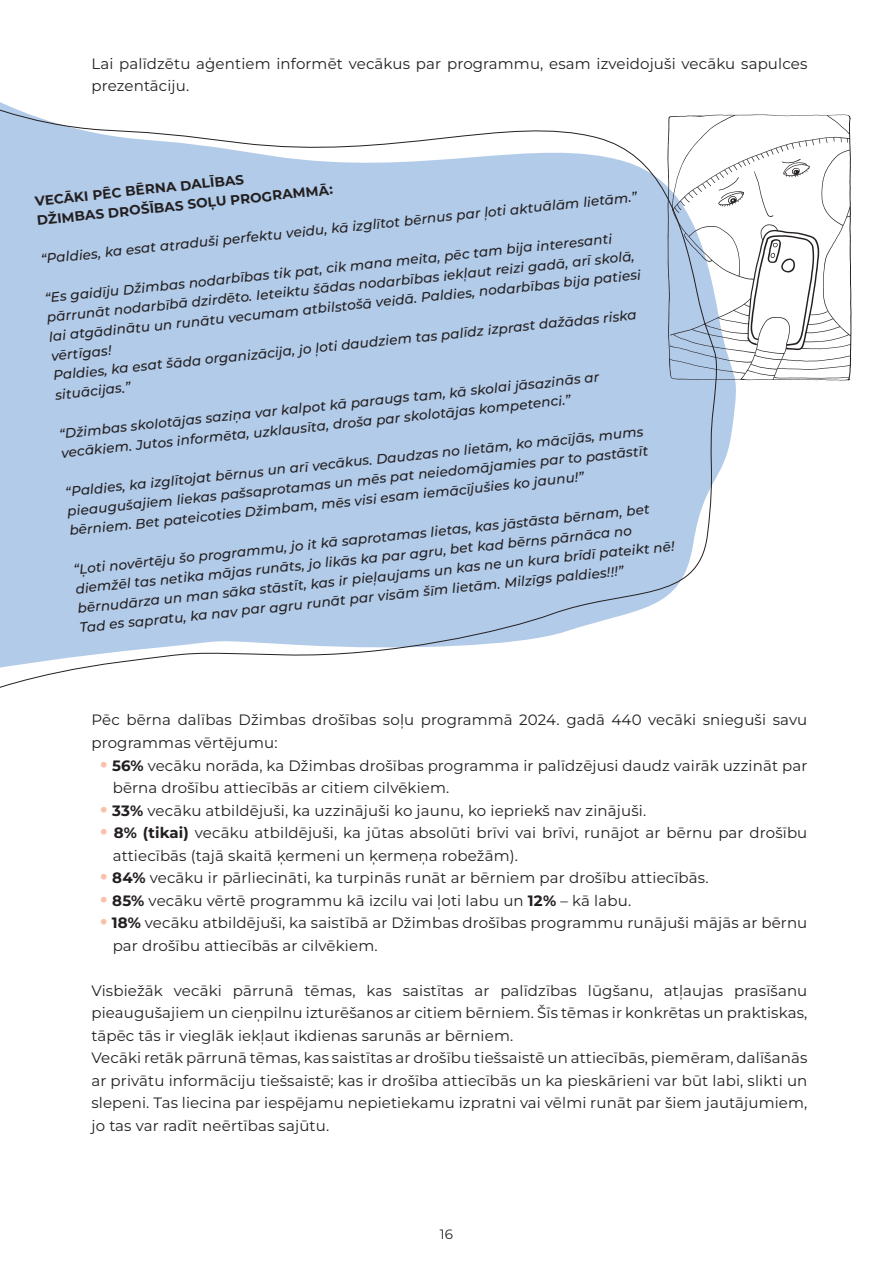
<style>
.page{position:relative;width:893px;height:1263px;background:#fff}
.page>*{position:absolute;margin:0;border:0;box-sizing:border-box;transform-origin:0 0}
.t1{font:15px/22.5px "Montserrat";letter-spacing:.01em;color:#231f20}
.t2{font:italic 500 13.5px/19.5px "Montserrat";color:#231f20}
.t3{font:700 13.5px/19.5px "Montserrat";color:#231f20}
.t4{font:13.5px "Montserrat";color:#231f20}
.s1{font-weight:700;font-size:22.5px;color:#fbc0a9}
.s2{font-weight:700}
</style>
<div class="page">
<svg style="left:0;top:102px;width:722px;height:586px"></svg>
<img style="left:663px;top:111px;width:189px;height:274px">
<p class="t1" style="left:91px;top:53px;width:717px">Lai palīdzētu aģentiem informēt vecākus par programmu, esam izveidojuši vecāku sapulces prezentāciju.</p>
<p class="t3" style="left:34px;top:192px;width:299px;rotate:-6deg">VECĀKI PĒC BĒRNA DALĪBAS<br>DŽIMBAS DROŠĪBAS SOĻU PROGRAMMĀ:</p>
<p class="t2" style="left:40px;top:250px;width:601px;rotate:-6deg">“Paldies, ka esat atraduši perfektu veidu, kā izglītot bērnus par ļoti aktuālām lietām.”</p>
<p class="t2" style="left:44px;top:289px;width:596px;rotate:-6deg">“Es gaidīju Džimbas nodarbības tik pat, cik mana meita, pēc tam bija interesanti pārrunāt nodarbībā dzirdēto. Ieteiktu šādas nodarbības iekļaut reizi gadā, arī skolā, lai atgādinātu un runātu vecumam atbilstošā veidā. Paldies, nodarbības bija patiesi vērtīgas!<br>Paldies, ka esat šāda organizācija, jo ļoti daudziem tas palīdz izprast dažādas riska situācijas.”</p>
<p class="t2" style="left:58px;top:425px;width:544px;rotate:-6deg">“Džimbas skolotājas saziņa var kalpot kā paraugs tam, kā skolai jāsazinās ar vecākiem. Jutos informēta, uzklausīta, droša par skolotājas kompetenci.”</p>
<p class="t2" style="left:65px;top:483px;width:585px;rotate:-6deg">“Paldies, ka izglītojat bērnus un arī vecākus. Daudzas no lietām, ko mācījās, mums pieaugušajiem liekas pašsaprotamas un mēs pat neiedomājamies par to pastāstīt bērniem. Bet pateicoties Džimbam, mēs visi esam iemācījušies ko jaunu!”</p>
<p class="t2" style="left:73px;top:561px;width:602px;rotate:-6deg">“Ļoti novērtēju šo programmu, jo it kā saprotamas lietas, kas jāstāsta bērnam, bet diemžēl tas netika mājas runāts, jo likās ka par agru, bet kad bērns pārnāca no bērnudārza un man sāka stāstīt, kas ir pieļaujams un kas ne un kura brīdī pateikt nē!<br>Tad es sapratu, ka nav par agru runāt par visām šīm lietām. Milzīgs paldies!!!”</p>
<p class="t1" style="left:91px;top:710px;width:717px">Pēc bērna dalības Džimbas drošības soļu programmā 2024. gadā 440 vecāki snieguši savu programmas vērtējumu:</p>
<p class="t1" style="left:113px;top:755px;width:696px;text-indent:-13px"><span class="s1">•</span> <span class="s2">56%</span> vecāku norāda, ka Džimbas drošības programma ir palīdzējusi daudz vairāk uzzināt par bērna drošību attiecībās ar citiem cilvēkiem.</p>
<p class="t1" style="left:100px;top:800px;width:548px"><span class="s1">•</span> <span class="s2">33%</span> vecāku atbildējuši, ka uzzinājuši ko jaunu, ko iepriekš nav zinājuši.</p>
<p class="t1" style="left:113px;top:822px;width:696px;text-indent:-13px"><span class="s1">•</span> <span class="s2">8% (tikai)</span> vecāku atbildējuši, ka jūtas absolūti brīvi vai brīvi, runājot ar bērnu par drošību attiecībās (tajā skaitā ķermeni un ķermeņa robežām).</p>
<p class="t1" style="left:100px;top:867px;width:610px"><span class="s1">•</span> <span class="s2">84%</span> vecāku ir pārliecināti, ka turpinās runāt ar bērniem par drošību attiecībās.</p>
<p class="t1" style="left:100px;top:890px;width:533px"><span class="s1">•</span> <span class="s2">85%</span> vecāku vērtē programmu kā izcilu vai ļoti labu un <span class="s2">12%</span> – kā labu.</p>
<p class="t1" style="left:113px;top:912px;width:696px;text-indent:-13px"><span class="s1">•</span> <span class="s2">18%</span> vecāku atbildējuši, ka saistībā ar Džimbas drošības programmu runājuši mājās ar bērnu par drošību attiecībās ar cilvēkiem.</p>
<p class="t1" style="left:91px;top:980px;width:717px">Visbiežāk vecāki pārrunā tēmas, kas saistītas ar palīdzības lūgšanu, atļaujas prasīšanu pieaugušajiem un cieņpilnu izturēšanos ar citiem bērniem. Šīs tēmas ir konkrētas un praktiskas, tāpēc tās ir vieglāk iekļaut ikdienas sarunās ar bērniem.<br>Vecāki retāk pārrunā tēmas, kas saistītas ar drošību tiešsaistē un attiecībās, piemēram, dalīšanās ar privātu informāciju tiešsaistē; kas ir drošība attiecībās un ka pieskārieni var būt labi, slikti un slepeni. Tas liecina par iespējamu nepietiekamu izpratni vai vēlmi runāt par šiem jautājumiem, jo tas var radīt neērtības sajūtu.</p>
<p class="t4" style="left:440px;top:1225px;width:15px">16</p>
</div>
